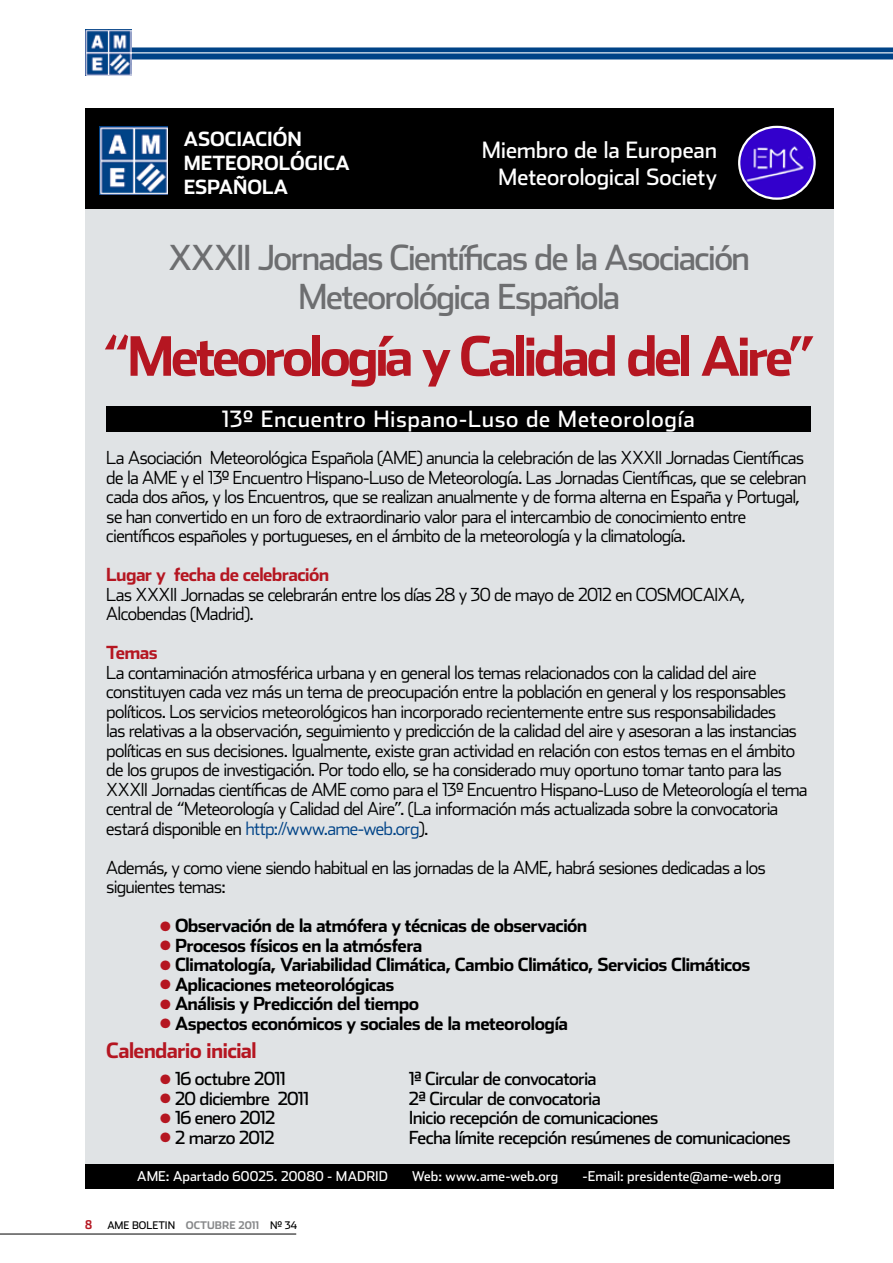
<style>
.page{position:relative;width:893px;height:1263px;background:#fff}
.page>*{position:absolute;margin:0;border:0;box-sizing:border-box;transform-origin:0 0}
.t1{font:700 54px "Stainless";letter-spacing:-.075em;color:#b51621}
.t2{font:34.5px/39px "Stainless";letter-spacing:-.055em;color:#6d6e70}
.t3{font:22.5px/27px "Stainless";color:#fff;text-align:right}
.t4{font:22.5px "Stainless";letter-spacing:.03em;color:#fff}
.t5{font:700 21px "Stainless";letter-spacing:-.04em;color:#b51621}
.t6{font:700 19.5px/24px "Stainless";letter-spacing:-.005em;color:#fff}
.t7{font:300 18px/19.5px "Stainless";letter-spacing:-.045em;color:#000}
.t8{font:700 18px "Stainless";letter-spacing:-.04em;color:#000}
.t9{font:18px "Stainless";letter-spacing:-.04em;color:#000}
.t10{font:13.5px "Stainless";letter-spacing:.005em;color:#fff}
.t11{font:700 12px "Stainless Cond";color:#b51621}
.t12{font:10.5px "Stainless";color:#000}
.s1{font-weight:700;color:#b51621}
.s2{color:#004387}
.s3{color:#b51621}
.s4{font-weight:700;color:#87888a}
</style>
<div class="page">
<hr style="left:0;top:1234px;width:296px;height:1px;background:#000">
<div style="left:85px;top:108px;width:748px;height:1080px;background:#e0e3e5"></div>
<div style="left:85px;top:108px;width:748px;height:101px;background:#000"></div>
<img style="left:99px;top:126px;width:69px;height:69px">
<div style="left:106px;top:406px;width:704px;height:26px;background:#000"></div>
<img style="left:740px;top:126px;width:75px;height:72px">
<div style="left:85px;top:1164px;width:748px;height:24px;background:#000"></div>
<div style="left:738px;top:126px;width:78px;height:74px;border:2px solid #fff;border-radius:50%"></div>
<div style="left:85px;top:47px;width:808px;height:12px;background:#004387"></div>
<img style="left:85px;top:30px;width:46px;height:46px">
<hr style="left:130px;top:52px;width:763px;height:1px;background:#fff">
<p class="t6" style="left:184px;top:127px;width:168px">ASOCIACIÓN<br>METEOROLÓGICA<br>ESPAÑOLA</p>
<p class="t3" style="left:482px;top:136px;width:237px">Miembro de la European<br>Meteorological Society</p>
<p class="t2" style="left:168px;top:238px;width:24px">XXX</p>
<p class="t2" style="left:298px;top:238px;width:454px;text-indent:-62px">II Jornadas Científicas de la Asociación<br>Meteorológica Española</p>
<p class="t1" style="left:102px;top:324px;width:716px">“Meteorología y Calidad del Aire”</p>
<p class="t4" style="left:222px;top:406px;width:474px">13º Encuentro Hispano-Luso de Meteorología</p>
<p class="t7" style="left:106px;top:448px;width:702px">La Asociación Meteorológica Española (AME) anuncia la celebración de las XXXII Jornadas Científicas de la AME y el 13º Encuentro Hispano-Luso de Meteorología. Las Jornadas Científicas, que se celebran cada dos años, y los Encuentros, que se realizan anualmente y de forma alterna en España y Portugal, se han convertido en un foro de extraordinario valor para el intercambio de conocimiento entre científicos españoles y portugueses, en el ámbito de la meteorología y la climatología.</p>
<p class="t7" style="left:106px;top:565px;width:640px"><span class="s1">Lugar y fecha de celebración<br></span>Las XXXII Jornadas se celebrarán entre los días 28 y 30 de mayo de 2012 en COSMOCAIXA,<br>Alcobendas (Madrid).</p>
<p class="t7" style="left:106px;top:643px;width:703px"><span class="s1">Temas<br></span>La contaminación atmosférica urbana y en general los temas relacionados con la calidad del aire constituyen cada vez más un tema de preocupación entre la población en general y los responsables políticos. Los servicios meteorológicos han incorporado recientemente entre sus responsabilidades<br>las relativas a la observación, seguimiento y predicción de la calidad del aire y asesoran a las instancias políticas en sus decisiones. Igualmente, existe gran actividad en relación con estos temas en el ámbito de los grupos de investigación. Por todo ello, se ha considerado muy oportuno tomar tanto para las XXXII Jornadas científicas de AME como para el 13º Encuentro Hispano-Luso de Meteorología el tema central de “Meteorología y Calidad del Aire”. (La información más actualizada sobre la convocatoria estará disponible en <span class="s2">http://www.ame-web.org</span>).</p>
<p class="t7" style="left:106px;top:858px;width:661px">Además, y como viene siendo habitual en las jornadas de la AME, habrá sesiones dedicadas a los siguientes temas:</p>
<p class="t8" style="left:160px;top:915px;width:429px"><span class="s3">●</span> Observación de la atmófera y técnicas de observación</p>
<p class="t8" style="left:160px;top:935px;width:264px"><span class="s3">●</span> Procesos físicos en la atmósfera</p>
<p class="t8" style="left:160px;top:954px;width:592px"><span class="s3">●</span> Climatología, Variabilidad Climática, Cambio Climático, Servicios Climáticos</p>
<p class="t8" style="left:160px;top:974px;width:236px"><span class="s3">●</span> Aplicaciones meteorológicas</p>
<p class="t8" style="left:160px;top:993px;width:260px"><span class="s3">●</span> Análisis y Predicción del tiempo</p>
<p class="t8" style="left:160px;top:1013px;width:409px"><span class="s3">●</span> Aspectos económicos y sociales de la meteorología</p>
<p class="t5" style="left:106px;top:1038px;width:152px">Calendario inicial</p>
<p class="t9" style="left:160px;top:1068px;width:127px"><span class="s3">●</span> 16 octubre 2011</p>
<p class="t9" style="left:409px;top:1068px;width:189px">1ª Circular de convocatoria</p>
<p class="t9" style="left:160px;top:1088px;width:150px"><span class="s3">●</span> 20 diciembre 2011</p>
<p class="t9" style="left:409px;top:1088px;width:193px">2ª Circular de convocatoria</p>
<p class="t9" style="left:160px;top:1107px;width:117px"><span class="s3">●</span> 16 enero 2012</p>
<p class="t9" style="left:409px;top:1107px;width:251px">Inicio recepción de comunicaciones</p>
<p class="t9" style="left:160px;top:1127px;width:116px"><span class="s3">●</span> 2 marzo 2012</p>
<p class="t9" style="left:409px;top:1127px;width:383px">Fecha límite recepción resúmenes de comunicaciones</p>
<p class="t10" style="left:137px;top:1168px;width:251px">AME: Apartado 60025. 20080 - MADRID</p>
<p class="t10" style="left:412px;top:1168px;width:148px">Web: www.ame-web.org</p>
<p class="t10" style="left:583px;top:1168px;width:200px">-Email: presidente@ame-web.org</p>
<p class="t11" style="left:85px;top:1218px;width:8px">8</p>
<p class="t12" style="left:107px;top:1219px;width:191px">AME BOLETIN <span class="s4">OCTUBRE 2011</span> Nº 34</p>
</div>
